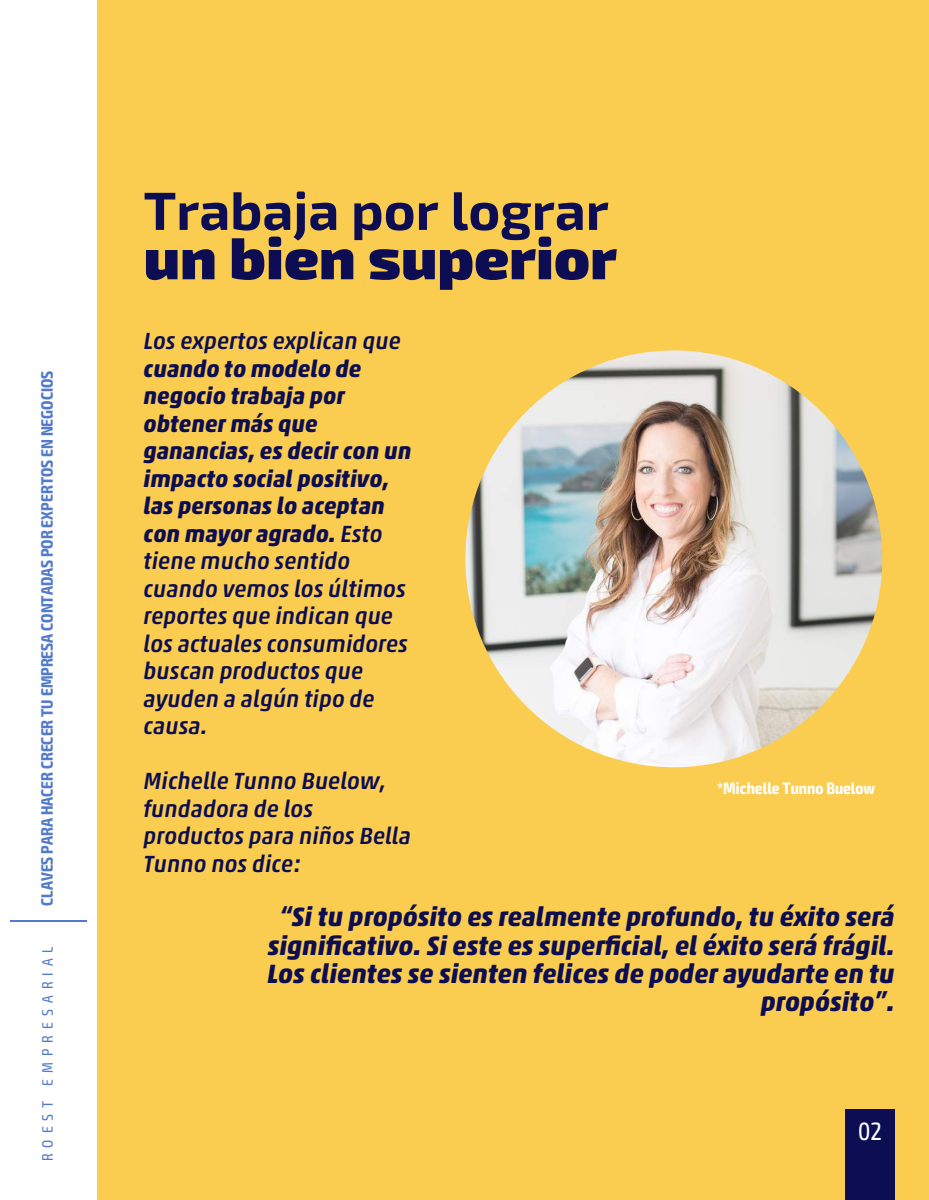
<style>
.page{position:relative;width:929px;height:1200px;background:#fff}
.page>*{position:absolute;margin:0;border:0;box-sizing:border-box;transform-origin:0 0}
.t1{font:900 58.56px "Exo 2";color:#0c0d52}
.t2{font:700 53.75px "Exo 2";color:#0c0d52}
.t3{font:italic 700 26.88px/28.1px "Akko Pro";color:#0c0d52;text-align:right}
.t4{font:condensed 25px "Exo 2";color:#fff}
.t5{font:italic 500 23.75px/27.5px "Akko Pro";color:#0c0d52}
.t6{font:700 condensed 16.56px "Exo 2";color:#537bca}
.t7{font:700 condensed 16.56px "Exo 2";color:#fff}
.t8{font:condensed 15.12px "Exo 2";letter-spacing:.4em;color:#537bca}
.s1{font-weight:700}
</style>
<div class="page">
<div style="left:98px;top:1px;width:831px;height:1199px;background:#facd50"></div>
<hr style="left:11px;top:921px;width:76px;height:1px;background:#537bca">
<div style="left:845px;top:1110px;width:49px;height:90px;background:#0c0d52"></div>
<img style="left:465px;top:350px;width:417px;height:417px;border-radius:208px">
<p class="t6" style="left:37px;top:906px;width:536px;rotate:-90deg">CLAVES PARA HACER CRECER TU EMPRESA CONTADAS POR EXPERTOS EN NEGOCIOS</p>
<p class="t8" style="left:39px;top:1161px;width:216px;rotate:-90deg">ROEST EMPRESARIAL</p>
<h2 class="t2" style="left:144px;top:171px;width:467px">Trabaja por lograr</h2>
<h1 class="t1" style="left:144px;top:211px;width:475px">un bien superior</h1>
<p class="t5" style="left:144px;top:327px;width:259px">Los expertos explican que</p>
<p class="t5" style="left:144px;top:355px;width:269px"><span class="s1">cuando to modelo de negocio trabaja por obtener más que ganancias, es decir con un impacto social positivo, las personas lo aceptan con mayor agrado.</span> Esto tiene mucho sentido cuando vemos los últimos reportes que indican que los actuales consumidores buscan productos que ayuden a algún tipo de causa.</p>
<p class="t5" style="left:144px;top:767px;width:269px">Michelle Tunno Buelow, fundadora de los productos para niños Bella<br>Tunno nos dice:</p>
<p class="t7" style="left:717px;top:779px;width:160px">*Michelle Tunno Buelow</p>
<p class="t3" style="left:267px;top:903px;width:629px">“Si tu propósito es realmente profundo, tu éxito será significativo. Si este es superficial, el éxito será frágil.<br>Los clientes se sienten felices de poder ayudarte en tu propósito”.</p>
<p class="t4" style="left:858px;top:1117px;width:25px">02</p>
</div>
